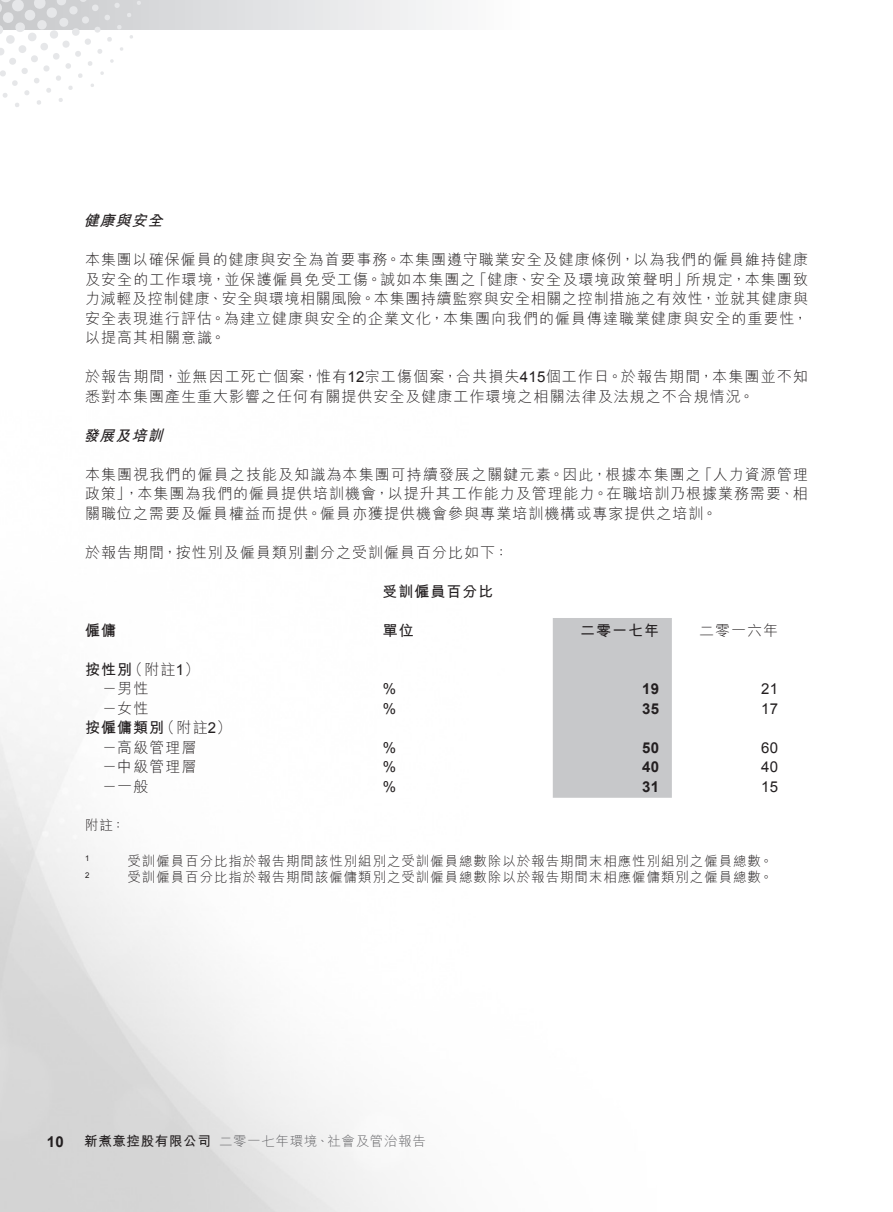
<style>
.page{position:relative;width:893px;height:1212px;background:#fff}
.page>*{position:absolute;margin:0;border:0;box-sizing:border-box;transform-origin:0 0}
.Body_Text{font:300 15px/19.5px "M Hei HK";letter-spacing:.07em;color:#231f20;text-align:justify}
.Body_Text-2{font:700 15px "M Hei HK";letter-spacing:.07em;color:#231f20}
.Body_Text-3{font:15px "Arial";letter-spacing:.02em;color:#231f20}
.Body_Text-4{font:700 15px "Arial";letter-spacing:.02em;color:#231f20}
.Heading_3{font:italic 700 15px "M Hei HK";color:#231f20}
.Notes{font:300 13.5px "M Hei HK";letter-spacing:.07em;color:#231f20}
.t1{font:300 13.5px "M Hei HK";letter-spacing:.05em;color:#636366}
.Notes-2{font:7.8px "Arial";color:#231f20}
.s1{font-family:"Arial";font-weight:400}
.s2{font-weight:700}
.s3{font-weight:300}
.s4{font-weight:700;color:#231f20}
</style>
<div class="page">
<svg style="left:141px;top:0;width:301px;height:30px"></svg>
<svg style="left:0;top:0;width:141px;height:107px"></svg>
<div style="left:553px;top:618px;width:119px;height:180px;background:#c7c8ca"></div>
<p class="Heading_3" style="left:83px;top:210px;width:86px">健康與安全</p>
<p class="Body_Text" style="left:85px;top:250px;width:724px">本集團以確保僱員的健康與安全為首要事務。本集團遵守職業安全及健康條例，以為我們的僱員維持健康及安全的工作環境，並保護僱員免受工傷。誠如本集團之「健康、安全及環境政策聲明」所規定，本集團致力減輕及控制健康、安全與環境相關風險。本集團持續監察與安全相關之控制措施之有效性，並就其健康與安全表現進行評估。為建立健康與安全的企業文化，本集團向我們的僱員傳達職業健康與安全的重要性，以提高其相關意識。</p>
<p class="Body_Text" style="left:85px;top:367px;width:724px">於報告期間，並無因工死亡個案，惟有<span class="s1">12</span>宗工傷個案，合共損失<span class="s1">415</span>個工作日。於報告期間，本集團並不知悉對本集團產生重大影響之任何有關提供安全及健康工作環境之相關法律及法規之不合規情況。</p>
<p class="Heading_3" style="left:83px;top:424px;width:86px">發展及培訓</p>
<p class="Body_Text" style="left:85px;top:464px;width:725px">本集團視我們的僱員之技能及知識為本集團可持續發展之關鍵元素。因此，根據本集團之「人力資源管理政策」，本集團為我們的僱員提供培訓機會，以提升其工作能力及管理能力。在職培訓乃根據業務需要、相關職位之需要及僱員權益而提供。僱員亦獲提供機會參與專業培訓機構或專家提供之培訓。</p>
<p class="Body_Text" style="left:85px;top:542px;width:425px">於報告期間，按性別及僱員類別劃分之受訓僱員百分比如下：</p>
<p class="Body_Text-2" style="left:382px;top:580px;width:113px">受訓僱員百分比</p>
<p class="Body_Text-2" style="left:85px;top:619px;width:33px">僱傭</p>
<p class="Body_Text-2" style="left:383px;top:619px;width:33px">單位</p>
<p class="Body_Text-2" style="left:580px;top:619px;width:81px">二零一七年</p>
<p class="Body_Text" style="left:699px;top:620px;width:81px">二零一六年</p>
<p class="Body_Text" style="left:85px;top:659px;width:116px"><span class="s2">按性別</span>（附註<span class="s1">1</span>）</p>
<p class="Body_Text" style="left:102px;top:679px;width:48px">－男性</p>
<p class="Body_Text-3" style="left:383px;top:679px;width:15px">%</p>
<p class="Body_Text-4" style="left:642px;top:679px;width:18px">19</p>
<p class="Body_Text-3" style="left:761px;top:679px;width:18px">21</p>
<p class="Body_Text" style="left:102px;top:698px;width:48px">－女性</p>
<p class="Body_Text-3" style="left:383px;top:698px;width:15px">%</p>
<p class="Body_Text-4" style="left:642px;top:698px;width:18px">35</p>
<p class="Body_Text-3" style="left:761px;top:698px;width:18px">17</p>
<p class="Body_Text-2" style="left:85px;top:717px;width:148px">按僱傭類別<span class="s3">（附註</span><span class="s1">2</span><span class="s3">）</span></p>
<p class="Body_Text" style="left:102px;top:737px;width:96px">－高級管理層</p>
<p class="Body_Text-3" style="left:383px;top:737px;width:15px">%</p>
<p class="Body_Text-4" style="left:642px;top:737px;width:18px">50</p>
<p class="Body_Text-3" style="left:761px;top:737px;width:18px">60</p>
<p class="Body_Text" style="left:102px;top:757px;width:96px">－中級管理層</p>
<p class="Body_Text-3" style="left:383px;top:757px;width:15px">%</p>
<p class="Body_Text-4" style="left:642px;top:757px;width:18px">40</p>
<p class="Body_Text-3" style="left:761px;top:757px;width:18px">40</p>
<p class="Body_Text" style="left:102px;top:776px;width:48px">－一般</p>
<p class="Body_Text-3" style="left:383px;top:776px;width:15px">%</p>
<p class="Body_Text-4" style="left:642px;top:776px;width:18px">31</p>
<p class="Body_Text-3" style="left:761px;top:776px;width:18px">15</p>
<p class="Notes" style="left:85px;top:818px;width:41px">附註：</p>
<p class="Notes-2" style="left:85px;top:853px;width:6px">1</p>
<p class="Notes" style="left:128px;top:854px;width:647px">受訓僱員百分比指於報告期間該性別組別之受訓僱員總數除以於報告期間末相應性別組別之僱員總數。</p>
<p class="Notes-2" style="left:85px;top:870px;width:6px">2</p>
<p class="Notes" style="left:128px;top:870px;width:647px">受訓僱員百分比指於報告期間該僱傭類別之受訓僱員總數除以於報告期間末相應僱傭類別之僱員總數。</p>
<p class="Body_Text-4" style="left:47px;top:1132px;width:19px">10</p>
<p class="t1" style="left:84px;top:1134px;width:343px"><span class="s4">新煮意控股有限公司</span> 二零一七年環境、社會及管治報告</p>
</div>
